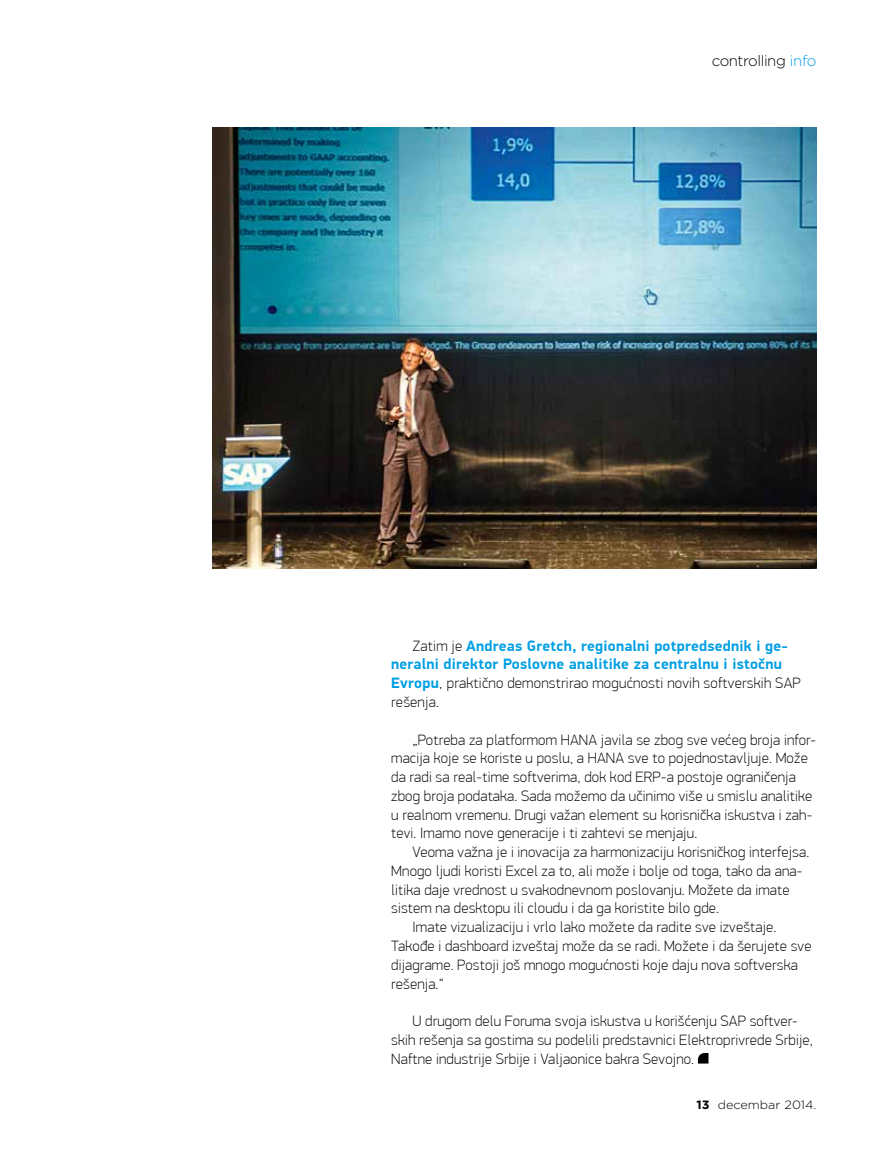
<style>
.page{position:relative;width:893px;height:1149px;background:#fff}
.page>*{position:absolute;margin:0;border:0;box-sizing:border-box;transform-origin:0 0}
.t1{font:100 15px/18.8px "PF Din Display Pro";letter-spacing:.01em;color:#000}
.t2{font:700 15px/18.8px "PF Din Display Pro";letter-spacing:.015em;color:#009ee3}
.t3{font:300 15px "Gotham";letter-spacing:-.03em;color:#000}
.t4{font:300 12px "Gotham";color:#000;scale:1.05 1}
.s1{color:#009ee3}
.s2{font-weight:100;color:#000}
.s3{font-weight:700}
</style>
<div class="page">
<img style="left:213px;top:128px;width:603px;height:440px">
<svg style="left:698px;top:1053px;width:10px;height:10px"></svg>
<p class="t3" style="left:712px;top:51px;width:106px">controlling <span class="s1">info</span></p>
<p class="t2" style="left:391px;top:636px;width:411px;text-indent:21px"><span class="s2">Zatim je</span> Andreas Gretch, regionalni potpredsednik i ge&shy;neralni direktor Poslovne analitike za centralnu i istočnu Evropu<span class="s2">, praktično demonstrirao mogućnosti novih softverskih SAP rešenja.</span></p>
<p class="t1" style="left:391px;top:730px;width:426px;text-indent:21px">„Potreba za platformom HANA javila se zbog sve većeg broja infor&shy;macija koje se koriste u poslu, a HANA sve to pojednostavljuje. Može da radi sa real-time softverima, dok kod ERP-a postoje ograničenja zbog broja podataka. Sada možemo da učinimo više u smislu analitike u realnom vremenu. Drugi važan element su korisnička iskustva i zah&shy;tevi. Imamo nove generacije i ti zahtevi se menjaju.</p>
<p class="t1" style="left:412px;top:842px;width:398px">Veoma važna je i inovacija za harmonizaciju korisničkog interfejsa.</p>
<p class="t1" style="left:391px;top:861px;width:413px">Mnogo ljudi koristi Excel za to, ali može i bolje od toga, tako da ana-</p>
<p class="t1" style="left:391px;top:880px;width:400px">litika daje vrednost u svakodnevnom poslovanju. Možete da imate</p>
<p class="t1" style="left:391px;top:898px;width:329px">sistem na desktopu ili cloudu i da ga koristite bilo gde.</p>
<p class="t1" style="left:412px;top:917px;width:365px">Imate vizualizaciju i vrlo lako možete da radite sve izveštaje.</p>
<p class="t1" style="left:391px;top:936px;width:422px">Takođe i dashboard izveštaj može da se radi. Možete i da šerujete sve</p>
<p class="t1" style="left:391px;top:955px;width:408px">dijagrame. Postoji još mnogo mogućnosti koje daju nova softverska</p>
<p class="t1" style="left:391px;top:973px;width:54px">rešenja.“</p>
<p class="t1" style="left:391px;top:1011px;width:423px;text-indent:21px">U drugom delu Foruma svoja iskustva u korišćenju SAP softver&shy;skih rešenja sa gostima su podelili predstavnici Elektroprivrede Srbije,<br>Naftne industrije Srbije i Valjaonice bakra Sevojno.</p>
<p class="t4" style="left:696px;top:1096px;width:116px"><span class="s3">13</span> decembar 2014.</p>
</div>
